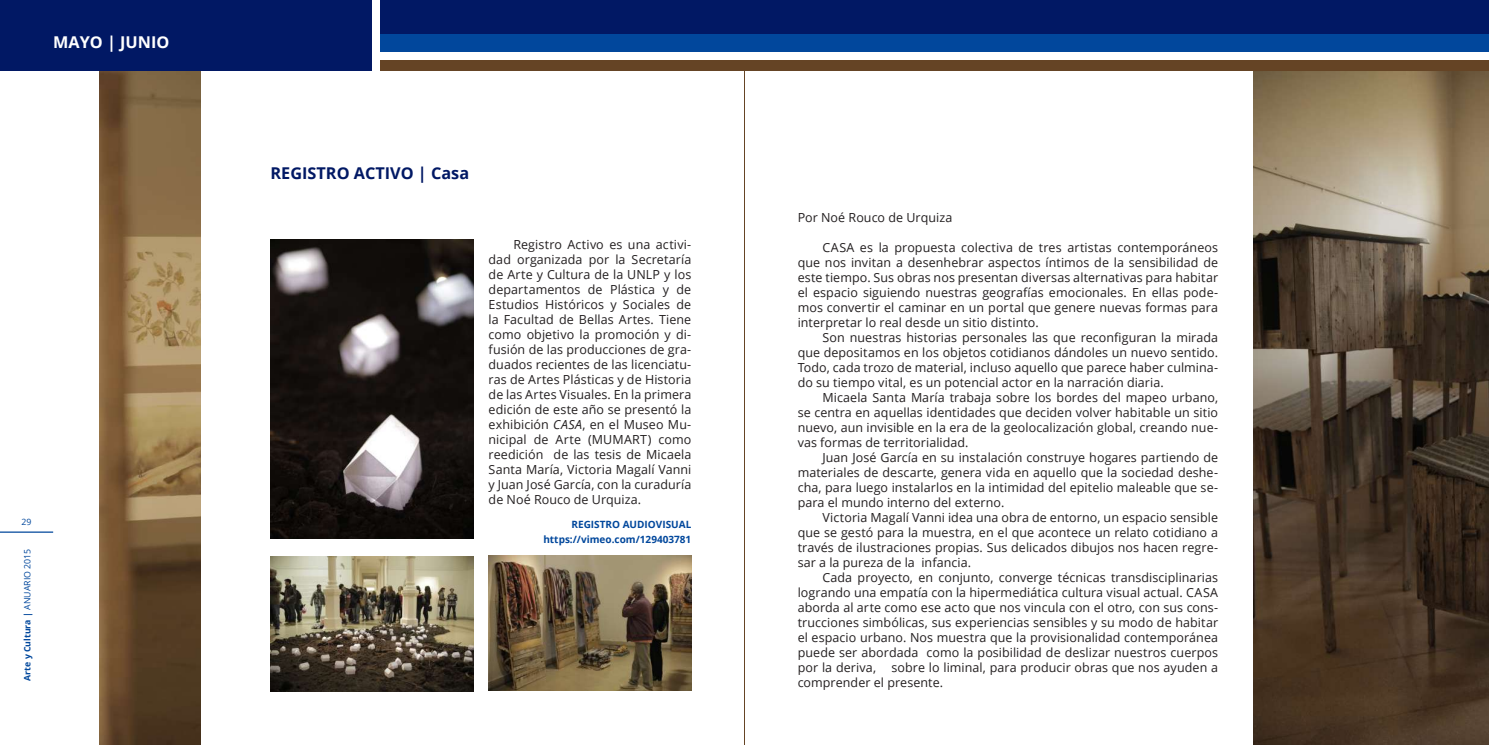
<style>
.page{position:relative;width:1489px;height:745px;background:#fff}
.page>*{position:absolute;margin:0;border:0;box-sizing:border-box;transform-origin:0 0}
.t1{font:700 16.25px "Open Sans";color:#011864}
.t2{font:700 16.25px "Open Sans";color:#fff}
.t3{font:12.5px/15px "Open Sans";letter-spacing:.005em;color:#231f20;text-align:justify}
.t4{font:700 10px/15px "Open Sans";color:#01479c;text-align:right}
.t5{font:700 8.75px "Open Sans";color:#01479c}
.t6{font:8.75px "Open Sans";color:#01479c}
.s1{font-weight:400}
.s2{font-style:italic}
</style>
<div class="page">
<img style="left:1253px;top:71px;width:235px;height:673px">
<img style="left:99px;top:71px;width:102px;height:673px">
<img style="left:270px;top:556px;width:203px;height:135px">
<img style="left:270px;top:239px;width:203px;height:299px">
<div style="left:0;top:0;width:1488px;height:35px;background:#011864"></div>
<div style="left:0;top:35px;width:1488px;height:17px;background:#01479c"></div>
<div style="left:0;top:60px;width:1488px;height:11px;background:#654425"></div>
<hr style="left:0;top:531px;width:53px;height:1px;background:#01479c">
<div style="left:0;top:0;width:372px;height:71px;background:#011864"></div>
<div style="left:372px;top:0;width:7px;height:71px;background:#fff"></div>
<img style="left:488px;top:555px;width:203px;height:135px">
<hr style="left:744px;top:62px;width:1px;height:682px;background:#654425">
<h1 class="t2" style="left:53px;top:30px;width:118px">MAYO | JUNIO</h1>
<p class="t6" style="left:22px;top:516px;width:12px">29</p>
<p class="t5" style="left:21px;top:680px;width:133px;rotate:-90deg">Arte y Cultura | <span class="s1">ANUARIO 2015</span></p>
<h1 class="t1" style="left:270px;top:162px;width:200px">REGISTRO ACTIVO | Casa</h1>
<p class="t3" style="left:488px;top:236px;width:204px;text-indent:25px">Registro Activo es una activi&shy;dad organizada por la Secretaría de Arte y Cultura de la UNLP y los departamentos de Plástica y de Estudios Históricos y Sociales de la Facultad de Bellas Artes. Tiene como objetivo la promoción y di&shy;fusión de las producciones de gra&shy;duados recientes de las licenciatu&shy;ras de Artes Plásticas y de Historia de las Artes Visuales. En la primera edición de este año se presentó la exhibición <span class="s2">CASA</span>, en el Museo Mu&shy;nicipal de Arte (MUMART) como reedición de las tesis de Micaela Santa María, Victoria Magalí Vanni y Juan José García, con la curaduría de Noé Rouco de Urquiza.</p>
<p class="t4" style="left:543px;top:516px;width:149px">REGISTRO AUDIOVISUAL https://vimeo.com/129403781</p>
<p class="t3" style="left:797px;top:209px;width:156px">Por Noé Rouco de Urquiza</p>
<p class="t3" style="left:797px;top:239px;width:422px;text-indent:25px">CASA es la propuesta colectiva de tres artistas contemporáneos que nos invitan a desenhebrar aspectos íntimos de la sensibilidad de este tiempo. Sus obras nos presentan diversas alternativas para habitar el espacio siguiendo nuestras geografías emocionales. En ellas pode&shy;mos convertir el caminar en un portal que genere nuevas formas para interpretar lo real desde un sitio distinto.</p>
<p class="t3" style="left:797px;top:329px;width:422px;text-indent:25px">Son nuestras historias personales las que reconfiguran la mirada que depositamos en los objetos cotidianos dándoles un nuevo sentido.<br>Todo, cada trozo de material, incluso aquello que parece haber culmina&shy;do su tiempo vital, es un potencial actor en la narración diaria.</p>
<p class="t3" style="left:797px;top:389px;width:422px;text-indent:25px">Micaela Santa María trabaja sobre los bordes del mapeo urbano, se centra en aquellas identidades que deciden volver habitable un sitio nuevo, aun invisible en la era de la geolocalización global, creando nue&shy;vas formas de territorialidad.</p>
<p class="t3" style="left:797px;top:449px;width:422px;text-indent:25px">Juan José García en su instalación construye hogares partiendo de materiales de descarte, genera vida en aquello que la sociedad deshe&shy;cha, para luego instalarlos en la intimidad del epitelio maleable que se&shy;para el mundo interno del externo.</p>
<p class="t3" style="left:797px;top:509px;width:422px;text-indent:25px">Victoria Magalí Vanni idea una obra de entorno, un espacio sensible que se gestó para la muestra, en el que acontece un relato cotidiano a través de ilustraciones propias. Sus delicados dibujos nos hacen regre&shy;sar a la pureza de la infancia.</p>
<p class="t3" style="left:797px;top:569px;width:422px;text-indent:25px">Cada proyecto, en conjunto, converge técnicas transdisciplinarias logrando una empatía con la hipermediática cultura visual actual. CASA aborda al arte como ese acto que nos vincula con el otro, con sus cons&shy;trucciones simbólicas, sus experiencias sensibles y su modo de habitar el espacio urbano. Nos muestra que la provisionalidad contemporánea puede ser abordada como la posibilidad de deslizar nuestros cuerpos por la deriva, sobre lo liminal, para producir obras que nos ayuden a comprender el presente.</p>
</div>
